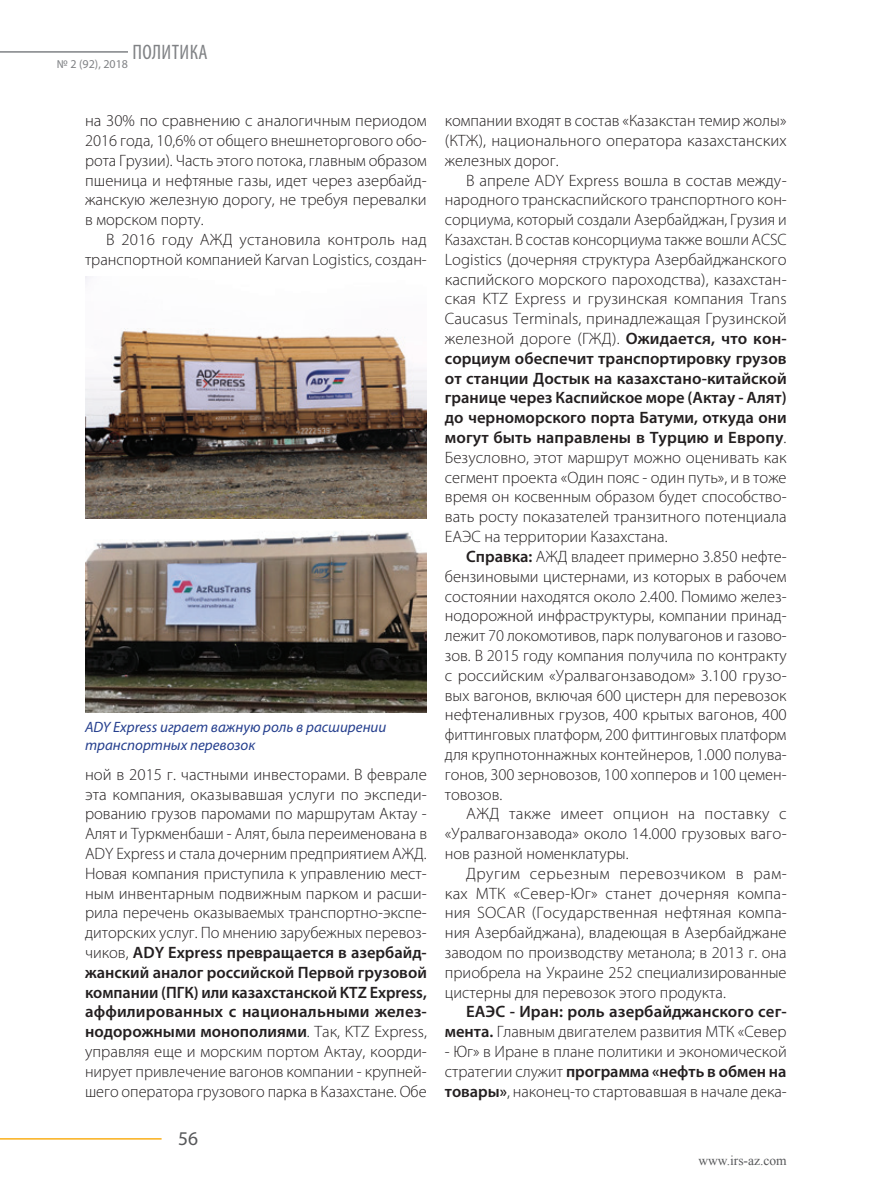
<style>
.page{position:relative;width:893px;height:1191px;background:#fff}
.page>*{position:absolute;margin:0;border:0;box-sizing:border-box;transform-origin:0 0}
.t1{font:condensed 21px "Myriad Pro";letter-spacing:.02em;color:#808285}
.t2{font:19.5px "Myriad Pro";color:#57585a}
.t3{font:300 16.5px/19.8px "Myriad Pro";color:#231f20;text-align:justify}
.t4{font:600 16.5px "Myriad Pro";color:#231f20}
.t5{font:300 16.5px "Myriad Pro";letter-spacing:.025em;color:#231f20}
.t6{font:italic 15px/18px "Myriad Pro";color:#253f8e}
.t7{font:13.5px "Times New Roman";color:#57585a}
.t8{font:12px "Myriad Pro";color:#808285}
.s1{font-weight:600}
.s2{font-weight:300}
</style>
<div class="page">
<hr style="left:0;top:51px;width:128px;height:2px;background:#808285">
<hr style="left:0;top:1138px;width:162px;height:1px;background:#faaf18">
<img style="left:85px;top:531px;width:342px;height:181px">
<img style="left:85px;top:276px;width:342px;height:242px">
<p class="t1" style="left:132px;top:39px;width:77px">ПОЛИТИКА</p>
<p class="t8" style="left:57px;top:56px;width:73px">№ 2 (92), 2018</p>
<p class="t3" style="left:85px;top:111px;width:343px">на 30% по сравнению с аналогичным периодом</p>
<p class="t3" style="left:85px;top:131px;width:343px">2016 года, 10,6% от общего внешнеторгового обо-</p>
<p class="t3" style="left:85px;top:151px;width:343px">рота Грузии). Часть этого потока, главным образом</p>
<p class="t3" style="left:85px;top:170px;width:343px">пшеница и нефтяные газы, идет через азербайд-</p>
<p class="t3" style="left:85px;top:190px;width:343px">жанскую железную дорогу, не требуя перевалки</p>
<p class="t3" style="left:85px;top:210px;width:120px">в морском порту.</p>
<p class="t3" style="left:106px;top:230px;width:322px">В 2016 году АЖД установила контроль над</p>
<p class="t3" style="left:85px;top:250px;width:343px">транспортной компанией Karvan Logistics, создан-</p>
<p class="t6" style="left:85px;top:718px;width:303px">ADY Express играет важную роль в расширении транспортных перевозок</p>
<p class="t3" style="left:85px;top:764px;width:344px">ной в 2015 г. частными инвесторами. В феврале эта компания, оказывавшая услуги по экспеди&shy;рованию грузов паромами по маршрутам Актау - Алят и Туркменбаши - Алят, была переименована в ADY Express и стала дочерним предприятием АЖД.<br>Новая компания приступила к управлению мест&shy;ным инвентарным подвижным парком и расши&shy;рила перечень оказываемых транспортно-экспе&shy;диторских услуг. По мнению зарубежных перевоз&shy;чиков, <span class="s1">ADY Express превращается в азербайд&shy;жанский аналог российской Первой грузовой компании (ПГК) или казахстанской KTZ Express, аффилированных с национальными желез&shy;нодорожными монополиями</span>. Так, KTZ Express, управляя еще и морским портом Актау, коорди&shy;нирует привлечение вагонов компании - крупней&shy;шего оператора грузового парка в Казахстане. Обе</p>
<p class="t2" style="left:178px;top:1126px;width:22px">56</p>
<p class="t3" style="left:445px;top:111px;width:343px">компании входят в состав «Казакстан темир жолы»</p>
<p class="t3" style="left:445px;top:131px;width:343px">(КТЖ), национального оператора казахстанских</p>
<p class="t3" style="left:445px;top:151px;width:115px">железных дорог.</p>
<p class="t3" style="left:466px;top:170px;width:322px">В апреле ADY Express вошла в состав между-</p>
<p class="t3" style="left:445px;top:190px;width:343px">народного транскаспийского транспортного кон-</p>
<p class="t3" style="left:445px;top:210px;width:343px">сорциума, который создали Азербайджан, Грузия и</p>
<p class="t3" style="left:445px;top:230px;width:343px">Казахстан. В состав консорциума также вошли ACSC</p>
<p class="t3" style="left:445px;top:250px;width:343px">Logistics (дочерняя структура Азербайджанского</p>
<p class="t3" style="left:445px;top:269px;width:343px">каспийского морского пароходства), казахстан-</p>
<p class="t3" style="left:445px;top:289px;width:343px">ская KTZ Express и грузинская компания Trans</p>
<p class="t3" style="left:445px;top:309px;width:343px">Caucasus Terminals, принадлежащая Грузинской</p>
<p class="t3" style="left:445px;top:329px;width:343px">железной дороге (ГЖД). <span class="s1">Ожидается, что кон-</span></p>
<p class="t4" style="left:445px;top:348px;width:343px">сорциум обеспечит транспортировку грузов</p>
<p class="t4" style="left:445px;top:367px;width:343px">от станции Достык на казахстано-китайской</p>
<p class="t4" style="left:445px;top:387px;width:343px">границе через Каспийское море (Актау - Алят)</p>
<p class="t4" style="left:445px;top:407px;width:343px">до черноморского порта Батуми, откуда они</p>
<p class="t4" style="left:445px;top:427px;width:343px">могут быть направлены в Турцию и Европу<span class="s2">.</span></p>
<p class="t3" style="left:445px;top:448px;width:343px">Безусловно, этот маршрут можно оценивать как</p>
<p class="t3" style="left:445px;top:467px;width:343px">сегмент проекта «Один пояс - один путь», и в тоже</p>
<p class="t3" style="left:445px;top:487px;width:343px">время он косвенным образом будет способство-</p>
<p class="t3" style="left:445px;top:507px;width:343px">вать росту показателей транзитного потенциала</p>
<p class="t3" style="left:445px;top:527px;width:224px">ЕАЭС на территории Казахстана.</p>
<p class="t3" style="left:466px;top:547px;width:322px"><span class="s1">Cправка:</span> АЖД владеет примерно 3.850 нефте-</p>
<p class="t3" style="left:445px;top:566px;width:343px">бензиновыми цистернами, из которых в рабочем</p>
<p class="t3" style="left:445px;top:586px;width:343px">состоянии находятся около 2.400. Помимо желез-</p>
<p class="t3" style="left:445px;top:606px;width:343px">нодорожной инфраструктуры, компании принад-</p>
<p class="t3" style="left:445px;top:626px;width:343px">лежит 70 локомотивов, парк полувагонов и газово-</p>
<p class="t3" style="left:445px;top:646px;width:343px">зов. В 2015 году компания получила по контракту</p>
<p class="t3" style="left:445px;top:665px;width:343px">с российским «Уралвагонзаводом» 3.100 грузо-</p>
<p class="t3" style="left:445px;top:685px;width:343px">вых вагонов, включая 600 цистерн для перевозок</p>
<p class="t3" style="left:445px;top:705px;width:343px">нефтеналивных грузов, 400 крытых вагонов, 400</p>
<p class="t3" style="left:445px;top:725px;width:343px">фиттинговых платформ, 200 фиттинговых платформ</p>
<p class="t3" style="left:445px;top:745px;width:343px">для крупнотоннажных контейнеров, 1.000 полува-</p>
<p class="t3" style="left:445px;top:764px;width:343px">гонов, 300 зерновозов, 100 хопперов и 100 цемен-</p>
<p class="t3" style="left:445px;top:784px;width:59px">товозов.</p>
<p class="t5" style="left:466px;top:805px;width:322px">АЖД также имеет опцион на поставку с</p>
<p class="t3" style="left:445px;top:824px;width:343px">«Уралвагонзавода» около 14.000 грузовых ваго-</p>
<p class="t3" style="left:445px;top:844px;width:185px">нов разной номенклатуры.</p>
<p class="t5" style="left:466px;top:864px;width:322px">Другим серьезным перевозчиком в рам-</p>
<p class="t3" style="left:445px;top:883px;width:343px">ках МТК «Север-Юг» станет дочерняя компа-</p>
<p class="t3" style="left:445px;top:903px;width:343px">ния SOCAR (Государственная нефтяная компа-</p>
<p class="t3" style="left:445px;top:923px;width:343px">ния Азербайджана), владеющая в Азербайджане</p>
<p class="t3" style="left:445px;top:943px;width:343px">заводом по производству метанола; в 2013 г. она</p>
<p class="t3" style="left:445px;top:962px;width:343px">приобрела на Украине 252 специализированные</p>
<p class="t3" style="left:445px;top:982px;width:282px">цистерны для перевозок этого продукта.</p>
<p class="t4" style="left:466px;top:1001px;width:322px">ЕАЭС - Иран: роль азербайджанского сег-</p>
<p class="t3" style="left:445px;top:1022px;width:343px"><span class="s1">мента.</span> Главным двигателем развития МТК «Север</p>
<p class="t3" style="left:445px;top:1042px;width:343px">- Юг» в Иране в плане политики и экономической стратегии служит <span class="s1">программа «нефть в обмен на товары»</span>, наконец-то стартовавшая в начале дека-</p>
<p class="t7" style="left:698px;top:1151px;width:90px">www.irs-az.com</p>
</div>
